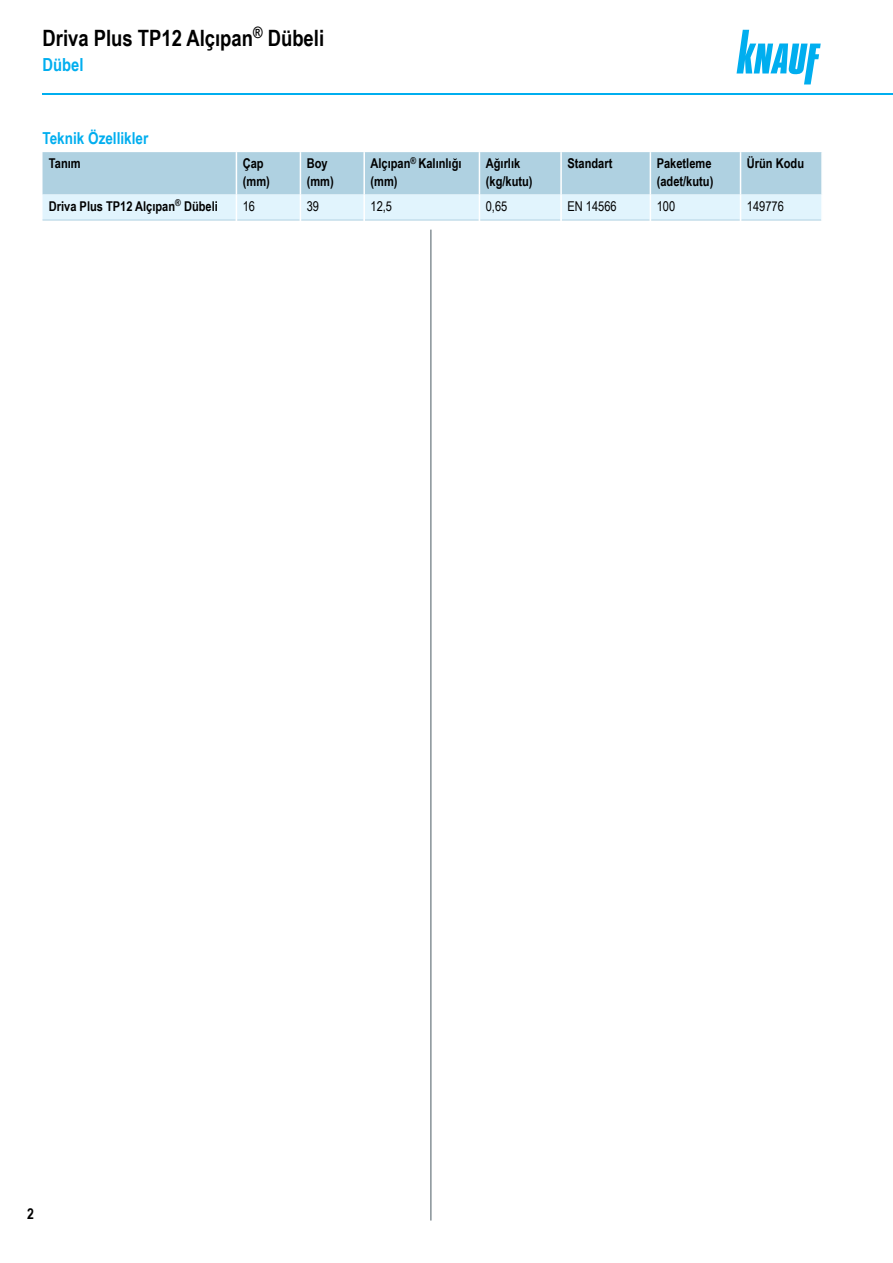
<style>
.page{position:relative;width:893px;height:1263px;background:#fff}
.page>*{position:absolute;margin:0;border:0;box-sizing:border-box;transform-origin:0 0}
.t1{font:700 22.5px "Arial Narrow";color:#000}
.t2{font:700 18px "Arial Narrow";color:#00aeef}
.t3{font:700 16.5px "Arial Narrow";color:#00aeef}
.t4{font:700 15px "Arial Narrow";color:#000}
.t5{font:700 13.5px/18px "Arial Narrow";color:#000}
.t6{font:13.5px "Arial Narrow";color:#000}
</style>
<div class="page">
<svg style="left:737px;top:30px;width:84px;height:54px"></svg>
<hr style="left:43px;top:220px;width:193px;height:1px;background:#afd1e1">
<hr style="left:237px;top:220px;width:63px;height:1px;background:#afd1e1">
<hr style="left:301px;top:220px;width:62px;height:1px;background:#afd1e1">
<hr style="left:365px;top:220px;width:114px;height:1px;background:#afd1e1">
<hr style="left:480px;top:220px;width:80px;height:1px;background:#afd1e1">
<hr style="left:562px;top:220px;width:88px;height:1px;background:#afd1e1">
<hr style="left:651px;top:220px;width:89px;height:1px;background:#afd1e1">
<hr style="left:741px;top:220px;width:80px;height:1px;background:#afd1e1">
<svg style="left:43px;top:152px;width:779px;height:68px;background:#c2deeb"></svg>
<hr style="left:821px;top:195px;width:2px;height:25px;background:#fff">
<hr style="left:43px;top:94px;width:850px;height:1px;background:#00aeef">
<hr style="left:430px;top:230px;width:2px;height:990px;background:#869197">
<h1 class="t1" style="left:43px;top:21px;width:283px">Driva Plus TP12 Alçıpan<sup>®</sup> Dübeli</h1>
<h2 class="t2" style="left:43px;top:51px;width:43px">Dübel</h2>
<p class="t3" style="left:43px;top:125px;width:107px">Teknik Özellikler</p>
<p class="t5" style="left:49px;top:154px;width:33px">Tanım</p>
<p class="t5" style="left:243px;top:154px;width:29px">Çap (mm)</p>
<p class="t5" style="left:307px;top:154px;width:29px">Boy (mm)</p>
<p class="t5" style="left:371px;top:154px;width:92px">Alçıpan<sup>®</sup> Kalınlığı (mm)</p>
<p class="t5" style="left:486px;top:154px;width:48px">Ağırlık (kg/kutu)</p>
<p class="t5" style="left:567px;top:154px;width:46px">Standart</p>
<p class="t5" style="left:657px;top:154px;width:58px">Paketleme (adet/kutu)</p>
<p class="t5" style="left:747px;top:154px;width:59px">Ürün Kodu</p>
<p class="t5" style="left:49px;top:196px;width:170px">Driva Plus TP12 Alçıpan<sup>®</sup> Dübeli</p>
<p class="t6" style="left:243px;top:196px;width:14px">16</p>
<p class="t6" style="left:307px;top:196px;width:14px">39</p>
<p class="t6" style="left:371px;top:196px;width:23px">12,5</p>
<p class="t6" style="left:486px;top:196px;width:23px">0,65</p>
<p class="t6" style="left:567px;top:196px;width:51px">EN 14566</p>
<p class="t6" style="left:657px;top:196px;width:20px">100</p>
<p class="t6" style="left:747px;top:196px;width:38px">149776</p>
<p class="t4" style="left:27px;top:1202px;width:8px">2</p>
</div>
